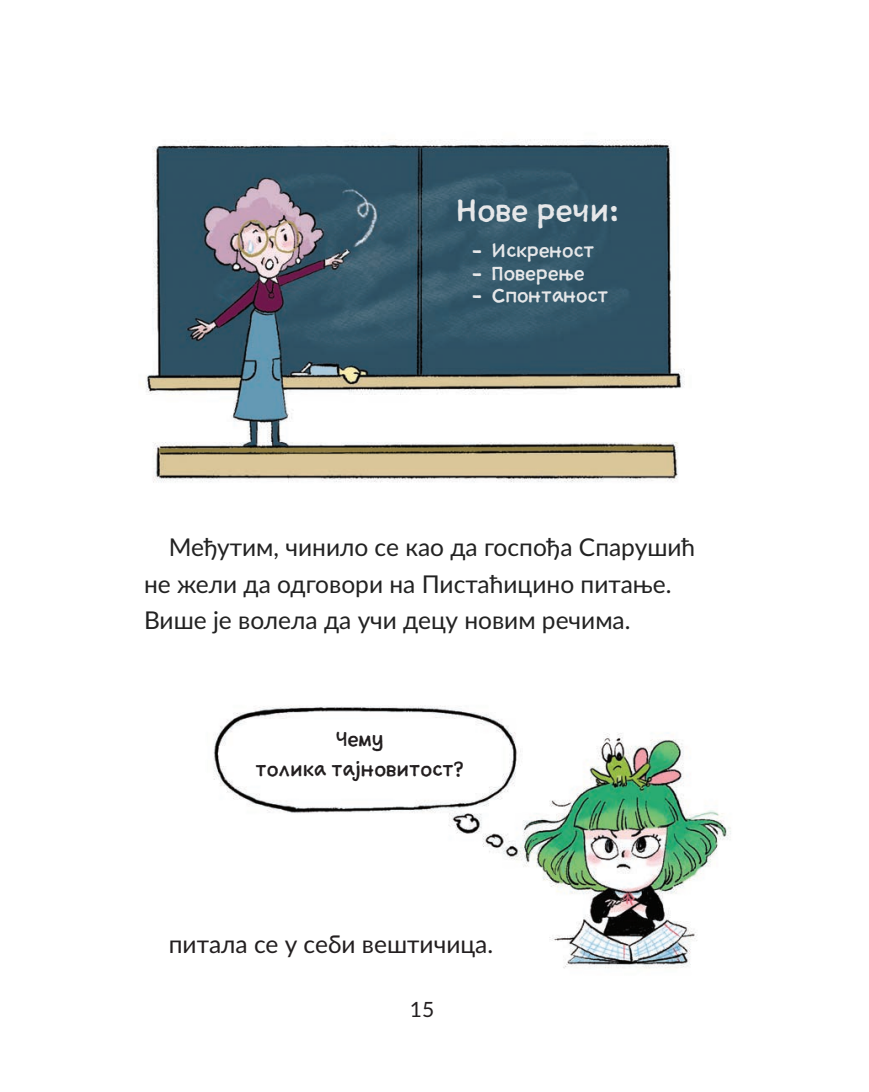
<style>
.page{position:relative;width:869px;height:1092px;background:#fff}
.page>*{position:absolute;margin:0;border:0;box-sizing:border-box;transform-origin:0 0}
.t1{font:29.4px "Sketchnote Text";color:#e6e7e9}
.slog{font:24.5px/36.8px "Lato";color:#222}
.slog-2{font:24.5px "Lato";color:#231f20}
.t2{font:21px "Lato";color:#231f20}
.t3{font:19.25px/29.8px "Sketchnote Text";color:#231f20;text-align:center}
.t4{font:18.55px "Sketchnote Text";color:#e6e7e9}
</style>
<div class="page">
<img style="left:146px;top:139px;width:539px;height:344px">
<img style="left:213px;top:705px;width:518px;height:264px">
<p class="t1" style="left:456px;top:191px;width:164px">Нове речи:</p>
<p class="t4" style="left:471px;top:238px;width:124px">- Искреност</p>
<p class="t4" style="left:471px;top:260px;width:114px">- Поверење</p>
<p class="t4" style="left:471px;top:283px;width:138px">- Спонтаност</p>
<p class="slog" style="left:144px;top:527px;width:552px;text-indent:25px">Међутим, чинило се као да госпођа Спарушић не жели да одговори на Пистаћицино питање.<br>Више је волела да учи децу новим речима.</p>
<p class="t3" style="left:255px;top:723px;width:210px">Чему<br>толика тајновитост?</p>
<p class="slog-2" style="left:169px;top:926px;width:326px">питала се у себи вештичица.</p>
<p class="t2" style="left:409px;top:994px;width:26px">15</p>
</div>
